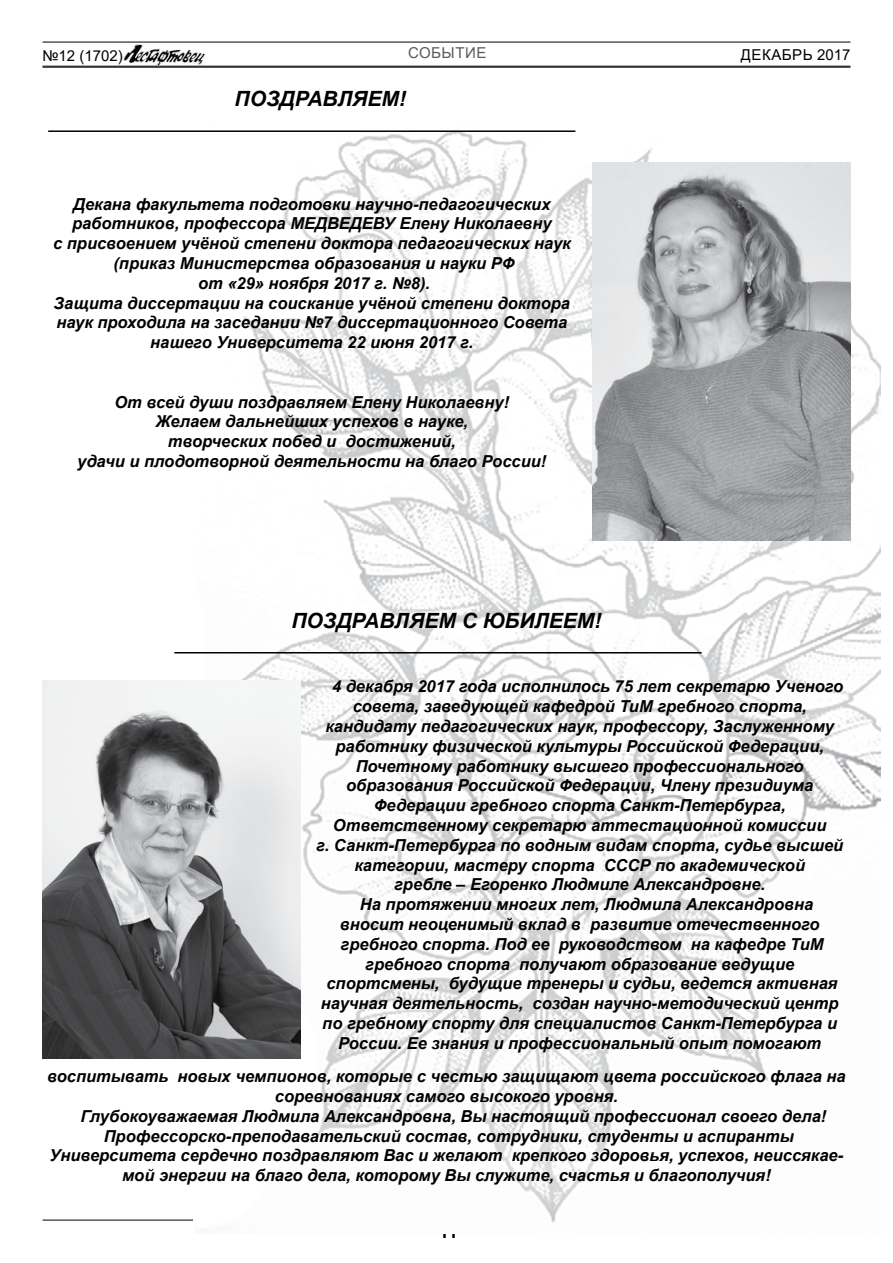
<style>
.page{position:relative;width:893px;height:1263px;background:#fff}
.page>*{position:absolute;margin:0;border:0;box-sizing:border-box;transform-origin:0 0}
.t1{font:italic 700 21px "Arial";color:#000}
.t2{font:700 18px "Arial";color:#000}
.t3{font:italic 700 16.5px/19.8px "Arial";color:#000;text-align:center}
.t4{font:15px "Arial";letter-spacing:.035em;color:#000}
.t5{font:15px "Arial";color:#000}
.t6{font:15px "Arial";color:#5a5b5d}
</style>
<div class="page">
<hr style="left:43px;top:1220px;width:807px;height:1px;background:#000">
<hr style="left:43px;top:66px;width:807px;height:1px;background:#000">
<hr style="left:43px;top:67px;width:807px;height:1px;background:#000">
<hr style="left:43px;top:42px;width:807px;height:1px;background:#000">
<img style="left:124px;top:45px;width:81px;height:21px">
<img style="left:193px;top:130px;width:687px;height:1093px">
<img style="left:43px;top:680px;width:257px;height:378px">
<hr style="left:174px;top:652px;width:528px;height:1px;background:#000">
<img style="left:592px;top:163px;width:258px;height:378px">
<hr style="left:48px;top:130px;width:527px;height:2px;background:#000">
<p class="t5" style="left:43px;top:45px;width:82px">№12 (1702)</p>
<p class="t6" style="left:408px;top:42px;width:13px">событ</p>
<p class="t6" style="left:465px;top:42px;width:21px">ие</p>
<p class="t4" style="left:741px;top:44px;width:111px">декабрь 2017</p>
<p class="t1" style="left:235px;top:85px;width:173px">ПОЗДРАВЛЯЕМ!</p>
<p class="t3" style="left:53px;top:194px;width:519px">Декана факультета подготовки научно-педагогических работников, профессора МЕДВЕДЕВУ Елену Николаевну<br>с присвоением учёной степени доктора педагогических наук (приказ Министерства образования и науки РФ<br>от «29» ноября 2017 г. №8).<br>Защита диссертации на соискание учёной степени доктора наук проходила на заседании №7 диссертационного Совета нашего Университета 22 июня 2017 г.</p>
<p class="t3" style="left:77px;top:392px;width:471px">От всей души поздравляем Елену Николаевну!<br>Желаем дальнейших успехов в науке,<br>творческих побед и достижений,<br>удачи и плодотворной деятельности на благо России!</p>
<p class="t1" style="left:291px;top:606px;width:311px">ПОЗДРАВЛЯЕМ С ЮБИЛЕЕМ!</p>
<p class="t3" style="left:332px;top:677px;width:513px">4 декабря 2017 года исполнилось 75 лет секретарю Ученого</p>
<p class="t3" style="left:353px;top:697px;width:456px">совета, заведующей кафедрой ТиМ гребного спорта,</p>
<p class="t3" style="left:325px;top:717px;width:510px">кандидату педагогических наук, профессору, Заслуженному</p>
<p class="t3" style="left:335px;top:737px;width:490px">работнику физической культуры Российской Федерации,</p>
<p class="t3" style="left:356px;top:756px;width:449px">Почетному работнику высшего профессионального</p>
<p class="t3" style="left:346px;top:776px;width:468px">образования Российской Федерации, Члену президиума</p>
<p class="t3" style="left:374px;top:796px;width:413px">Федерации гребного спорта Санкт-Петербурга,</p>
<p class="t3" style="left:333px;top:816px;width:495px">Ответственному секретарю аттестационной комиссии</p>
<p class="t3" style="left:316px;top:836px;width:529px">г. Санкт-Петербурга по водным видам спорта, судье высшей</p>
<p class="t3" style="left:354px;top:855px;width:452px">категории, мастеру спорта СССР по академической</p>
<p class="t3" style="left:394px;top:875px;width:373px">гребле – Егоренко Людмиле Александровне.</p>
<p class="t3" style="left:360px;top:895px;width:455px">На протяжении многих лет, Людмила Александровна</p>
<p class="t3" style="left:340px;top:915px;width:481px">вносит неоценимый вклад в развитие отечественного</p>
<p class="t3" style="left:340px;top:935px;width:484px">гребного спорта. Под ее руководством на кафедре ТиМ</p>
<p class="t3" style="left:365px;top:954px;width:431px">гребного спорта получают образование ведущие</p>
<p class="t3" style="left:326px;top:974px;width:513px">спортсмены, будущие тренеры и судьи, ведется активная</p>
<p class="t3" style="left:321px;top:994px;width:519px">научная деятельность, создан научно-методический центр</p>
<p class="t3" style="left:322px;top:1014px;width:516px">по гребному спорту для специалистов Санкт-Петербурга и</p>
<p class="t3" style="left:338px;top:1034px;width:485px">России. Ее знания и профессиональный опыт помогают</p>
<p class="t3" style="left:47px;top:1067px;width:800px">воспитывать новых чемпионов, которые с честью защищают цвета российского флага на</p>
<p class="t3" style="left:275px;top:1087px;width:345px">соревнованиях самого высокого уровня.</p>
<p class="t3" style="left:80px;top:1106px;width:747px">Глубокоуважаемая Людмила Александровна, Вы настоящий профессионал своего дела!</p>
<p class="t3" style="left:104px;top:1126px;width:692px">Профессорско-преподавательский состав, сотрудники, студенты и аспиранты</p>
<p class="t3" style="left:50px;top:1146px;width:795px">Университета сердечно поздравляют Вас и желают крепкого здоровья, успехов, неиссякае-</p>
<p class="t3" style="left:122px;top:1166px;width:650px">мой энергии на благо дела, которому Вы служите, счастья и благополучия!</p>
<p class="t2" style="left:439px;top:1219px;width:21px">11</p>
</div>
